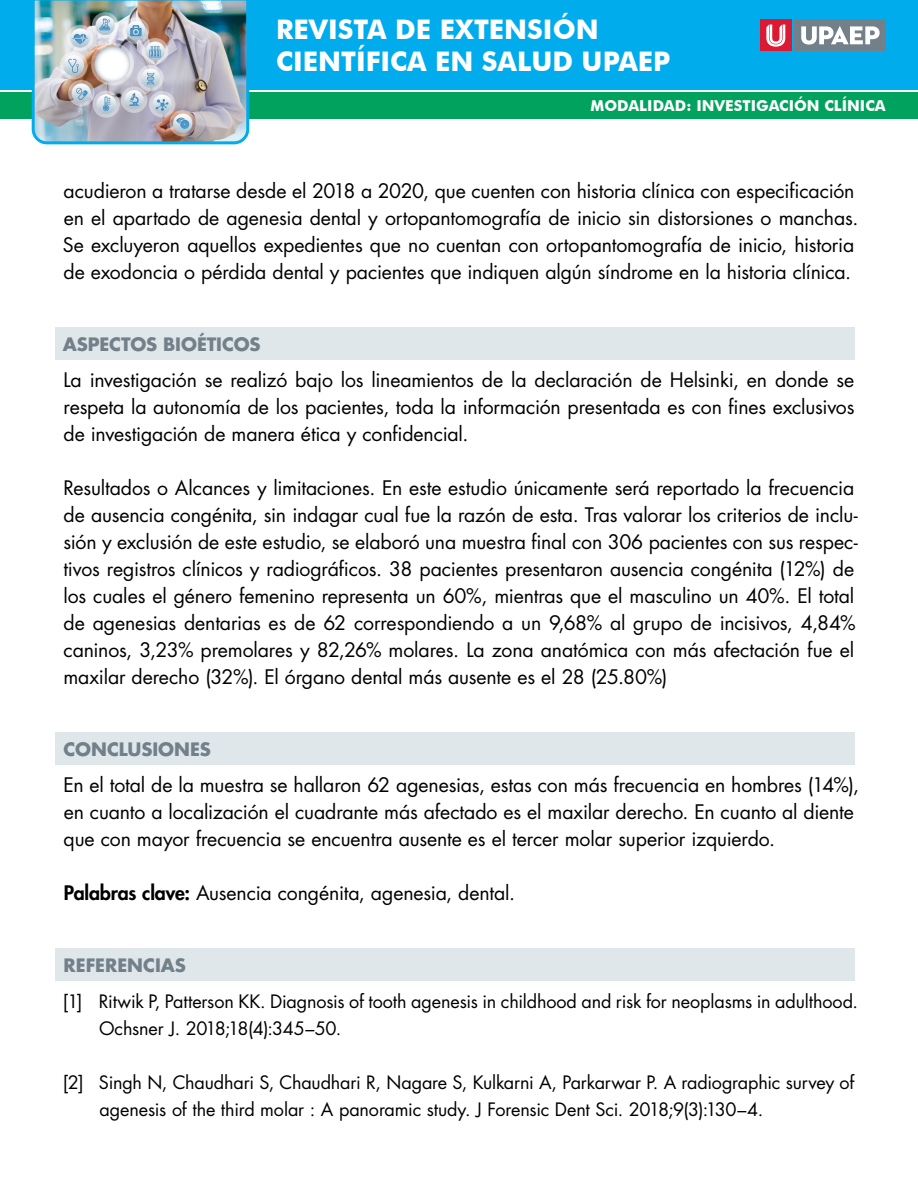
<style>
.page{position:relative;width:918px;height:1188px;background:#fff}
.page>*{position:absolute;margin:0;border:0;box-sizing:border-box;transform-origin:0 0}
.t1{font:700 27px/32.4px "Futura BT";color:#fff}
.cuerpo{font:19.5px/27px "Futura Std";letter-spacing:-.005em;color:#000}
.referencias{font:18px/27px "Futura Std";letter-spacing:-.01em;color:#000}
.apartado{font:700 18px "Futura Std";color:#72808a}
.t2{font:700 15px "Futura BT";color:#fff}
.s1{font-weight:800}
</style>
<div class="page">
<div style="left:0;top:92px;width:918px;height:27px;background:#00a25e"></div>
<div style="left:0;top:0;width:918px;height:90px;background:#00aceb"></div>
<img style="left:31px;top:0;width:219px;height:145px">
<div style="left:795px;top:20px;width:91px;height:31px;background:#72808a"></div>
<svg style="left:801px;top:26px;width:79px;height:19px"></svg>
<div style="left:760px;top:20px;width:32px;height:31px;background:#da1a32"></div>
<svg style="left:766px;top:25px;width:19px;height:22px"></svg>
<div style="left:56px;top:327px;width:799px;height:33px;background:#e0e7eb"></div>
<div style="left:56px;top:732px;width:799px;height:33px;background:#e0e7eb"></div>
<div style="left:56px;top:948px;width:799px;height:33px;background:#e0e7eb"></div>
<h1 class="t1" style="left:276px;top:13px;width:396px">REVISTA DE EXTENSIÓN<br>CIENTÍFICA EN SALUD UPAEP</h1>
<p class="t2" style="left:591px;top:97px;width:297px">MODALIDAD: INVESTIGACIÓN CLÍNICA</p>
<p class="cuerpo" style="left:63px;top:178px;width:797px">acudieron a tratarse desde el 2018 a 2020, que cuenten con historia clínica con especificación en el apartado de agenesia dental y ortopantomografía de inicio sin distorsiones o manchas.<br>Se excluyeron aquellos expedientes que no cuentan con ortopantomografía de inicio, historia de exodoncia o pérdida dental y pacientes que indiquen algún síndrome en la historia clínica.</p>
<p class="apartado" style="left:63px;top:332px;width:199px">ASPECTOS BIOÉTICOS</p>
<p class="cuerpo" style="left:63px;top:367px;width:792px;text-align:justify">La investigación se realizó bajo los lineamientos de la declaración de Helsinki, en donde se respeta la autonomía de los pacientes, toda la información presentada es con fines exclusivos de investigación de manera ética y confidencial.</p>
<p class="cuerpo" style="left:63px;top:475px;width:796px">Resultados o Alcances y limitaciones. En este estudio únicamente será reportado la frecuencia de ausencia congénita, sin indagar cual fue la razón de esta. Tras valorar los criterios de inclu&shy;sión y exclusión de este estudio, se elaboró una muestra final con 306 pacientes con sus respec&shy;tivos registros clínicos y radiográficos. 38 pacientes presentaron ausencia congénita (12%) de los cuales el género femenino representa un 60%, mientras que el masculino un 40%. El total de agenesias dentarias es de 62 correspondiendo a un 9,68% al grupo de incisivos, 4,84% caninos, 3,23% premolares y 82,26% molares. La zona anatómica con más afectación fue el maxilar derecho (32%). El órgano dental más ausente es el 28 (25.80%)</p>
<p class="apartado" style="left:64px;top:737px;width:149px">CONCLUSIONES</p>
<p class="cuerpo" style="left:63px;top:772px;width:797px">En el total de la muestra se hallaron 62 agenesias, estas con más frecuencia en hombres (14%), en cuanto a localización el cuadrante más afectado es el maxilar derecho. En cuanto al diente que con mayor frecuencia se encuentra ausente es el tercer molar superior izquierdo.</p>
<p class="cuerpo" style="left:64px;top:880px;width:453px"><span class="s1">Palabras clave:</span> Ausencia congénita, agenesia, dental.</p>
<p class="apartado" style="left:64px;top:953px;width:124px">REFERENCIAS</p>
<p class="referencias" style="left:99px;top:988px;width:761px;text-indent:-36px">[1] Ritwik P, Patterson KK. Diagnosis of tooth agenesis in childhood and risk for neoplasms in adulthood.<br>Ochsner J. 2018;18(4):345–50.</p>
<p class="referencias" style="left:100px;top:1069px;width:756px;text-indent:-37px">[2] Singh N, Chaudhari S, Chaudhari R, Nagare S, Kulkarni A, Parkarwar P. A radiographic survey of agenesis of the third molar : A panoramic study. J Forensic Dent Sci. 2018;9(3):130–4.</p>
</div>
